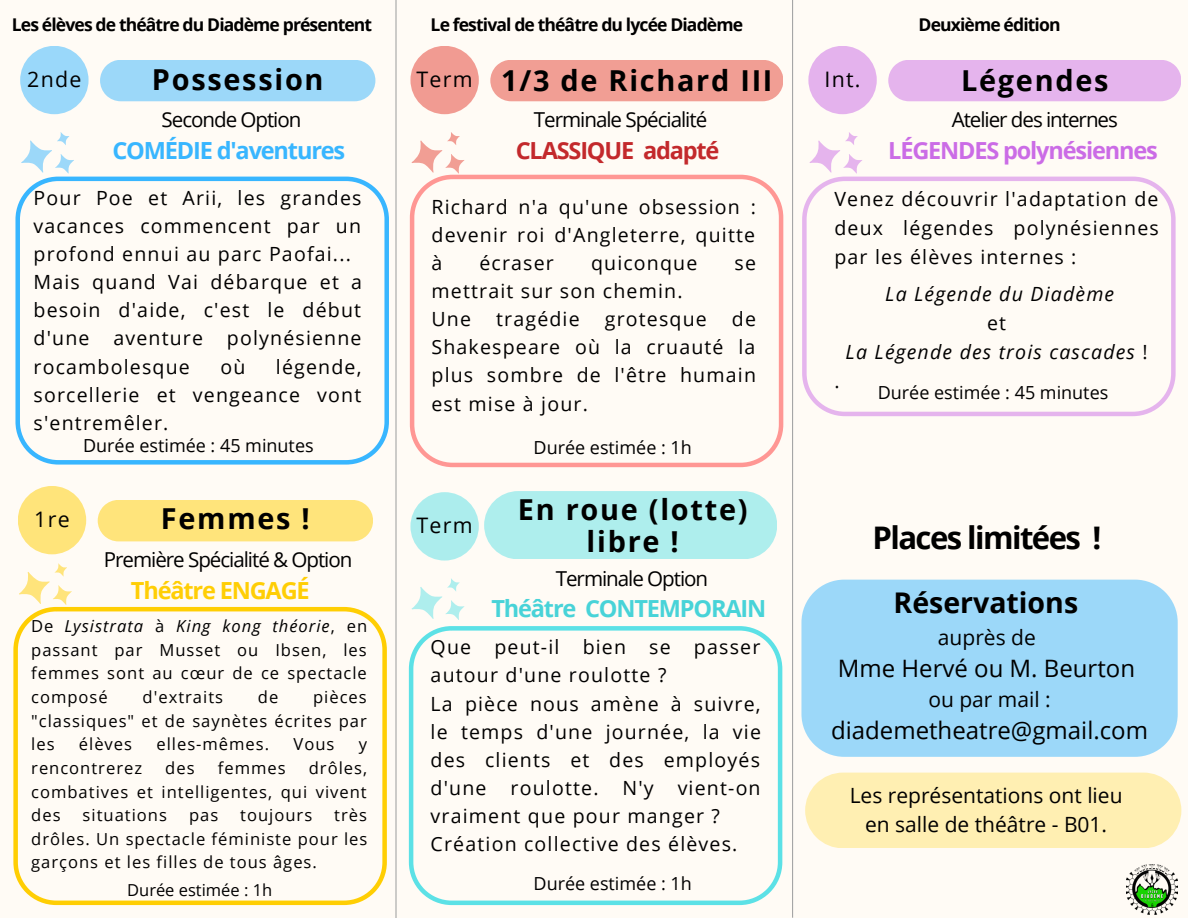
<style>
.page{position:relative;width:1188px;height:918px;background:#fffbf5}
.page>*{position:absolute;margin:0;border:0;box-sizing:border-box;transform-origin:0 0}
.t1{font:700 31.05px "Open Sans";letter-spacing:-.05em;color:#000}
.t2{font:700 28.8px/32.7px "Open Sans";letter-spacing:.06em;color:#000;text-align:center}
.t3{font:700 28.5px "Open Sans";color:#000}
.t4{font:24px "Open Sans";color:#000}
.t5{font:700 23.55px "Open Sans";letter-spacing:-.05em;color:#cb6ce6}
.t6{font:700 23.55px "Open Sans";letter-spacing:-.05em;color:#48d3d8}
.t7{font:700 23.55px "Open Sans";letter-spacing:-.05em;color:#38b6ff}
.t8{font:700 23.55px "Open Sans";letter-spacing:-.05em;color:#c3292c}
.t9{font:700 23.55px "Open Sans";letter-spacing:-.05em;color:#ffce05}
.t10{font:21.3px "Open Sans";letter-spacing:.06em;color:#000}
.t11{font:21px "Open Sans";color:#000}
.t12{font:20.55px "Open Sans";letter-spacing:-.05em;color:#000}
.t13{font:19.5px/28.2px "Open Sans";letter-spacing:.06em;color:#000;text-align:justify}
.t14{font:italic 19.5px "Open Sans";letter-spacing:.06em;color:#000}
.t15{font:18px "Open Sans";color:#000}
.t16{font:700 17.55px "Open Sans";letter-spacing:-.05em;color:#000}
.t17{font:16.5px/23.7px "Open Sans";letter-spacing:.06em;color:#000;text-align:justify}
.t18{font:16.5px "Open Sans";color:#000}
.s1{font-style:italic}
.s2{font-style:normal}
</style>
<div class="page">
<svg style="left:15px;top:177px;width:374px;height:288px"></svg>
<div style="left:100px;top:60px;width:275px;height:41px;background:#9cd8f9"></div>
<div style="left:20px;top:46px;width:69px;height:68px;background:#9ad8fa;border-radius:50%"></div>
<svg style="left:15px;top:132px;width:68px;height:58px"></svg>
<div style="left:98px;top:500px;width:275px;height:41px;background:#ffe47b"></div>
<div style="left:18px;top:486px;width:68px;height:68px;background:#ffe47a;border-radius:50%"></div>
<svg style="left:13px;top:607px;width:374px;height:298px"></svg>
<svg style="left:13px;top:563px;width:68px;height:58px"></svg>
<div style="left:490px;top:60px;width:293px;height:41px;background:#f19e94"></div>
<div style="left:410px;top:46px;width:69px;height:68px;background:#f19b92;border-radius:50%"></div>
<svg style="left:410px;top:175px;width:373px;height:292px"></svg>
<svg style="left:410px;top:132px;width:64px;height:58px"></svg>
<div style="left:888px;top:60px;width:293px;height:41px;background:#e5b4ed"></div>
<div style="left:808px;top:46px;width:69px;height:68px;background:#e4b2ed;border-radius:50%"></div>
<svg style="left:802px;top:177px;width:374px;height:239px"></svg>
<svg style="left:802px;top:132px;width:70px;height:58px"></svg>
<div style="left:805px;top:773px;width:376px;height:75px;background:#ffefb2"></div>
<div style="left:801px;top:580px;width:377px;height:177px;background:#9cd8f9"></div>
<img style="left:1127px;top:864px;width:51px;height:51px">
<div style="left:484px;top:491px;width:293px;height:68px;background:#aeeeed;border-radius:34px"></div>
<div style="left:410px;top:492px;width:69px;height:69px;background:#aceded;border-radius:50%"></div>
<svg style="left:409px;top:626px;width:373px;height:279px"></svg>
<svg style="left:409px;top:578px;width:65px;height:58px"></svg>
<hr style="left:395px;top:0;width:2px;height:918px;background:#a6a6a6">
<hr style="left:792px;top:0;width:1px;height:918px;background:#a6a6a6">
<p class="t16" style="left:12px;top:12px;width:362px">Les élèves de théâtre du Diadème présentent</p>
<p class="t10" style="left:27px;top:64px;width:56px">2nde</p>
<p class="t2" style="left:152px;top:62px;width:173px">Possession</p>
<p class="t12" style="left:162px;top:105px;width:141px">Seconde Option</p>
<p class="t7" style="left:112px;top:134px;width:234px">COMÉDIE d'aventures</p>
<p class="t13" style="left:34px;top:183px;width:329px">Pour Poe et Arii, les grandes vacances commencent par un profond ennui au parc Paofai...</p>
<p class="t13" style="left:34px;top:267px;width:330px">Mais quand Vai débarque et a besoin d'aide, c'est le début d'une aventure polynésienne rocambolesque</p>
<p class="t13" style="left:34px;top:352px;width:329px;text-indent:242px">légende, sorcellerie et vengeance vont s'entremêler.</p>
<p class="t13" style="left:220px;top:352px;width:26px">où</p>
<p class="t15" style="left:83px;top:433px;width:232px">Durée estimée : 45 minutes</p>
<p class="t10" style="left:34px;top:504px;width:37px">1re</p>
<p class="t2" style="left:161px;top:501px;width:150px">Femmes !</p>
<p class="t12" style="left:104px;top:545px;width:250px">Première Spécialité &amp; Option</p>
<p class="t9" style="left:131px;top:574px;width:180px">Théâtre ENGAGÉ</p>
<p class="t17" style="left:31px;top:614px;width:337px">De <span class="s1">Lysistrata</span> à <span class="s1">King kong théorie</span>, en passant par Musset ou Ibsen, les femmes sont au cœur de ce spectacle composé</p>
<p class="t17" style="left:31px;top:685px;width:337px;text-indent:282px">pièces "classiques" et de saynètes écrites par les</p>
<p class="t17" style="left:143px;top:685px;width:82px">d'extraits</p>
<p class="t17" style="left:258px;top:685px;width:22px">de</p>
<p class="t17" style="left:79px;top:732px;width:55px">élèves</p>
<p class="t17" style="left:156px;top:732px;width:114px">elles-mêmes.</p>
<p class="t17" style="left:294px;top:732px;width:42px">Vous</p>
<p class="t17" style="left:359px;top:732px;width:10px">y</p>
<p class="t17" style="left:31px;top:756px;width:112px">rencontrerez</p>
<p class="t17" style="left:165px;top:756px;width:31px">des</p>
<p class="t17" style="left:218px;top:756px;width:69px">femmes</p>
<p class="t17" style="left:31px;top:756px;width:337px;text-indent:278px">drôles, combatives et intelligentes, qui vivent des</p>
<p class="t17" style="left:31px;top:803px;width:338px;text-indent:303px">très drôles. Un spectacle féministe pour les garçons et les filles de tous âges.</p>
<p class="t17" style="left:83px;top:803px;width:86px">situations</p>
<p class="t17" style="left:189px;top:803px;width:31px">pas</p>
<p class="t17" style="left:240px;top:803px;width:73px">toujours</p>
<p class="t18" style="left:127px;top:878px;width:147px">Durée estimée : 1h</p>
<p class="t16" style="left:431px;top:12px;width:314px">Le festival de théâtre du lycée Diadème</p>
<p class="t16" style="left:919px;top:12px;width:144px">Deuxième édition</p>
<p class="t10" style="left:417px;top:64px;width:58px">Term</p>
<p class="t2" style="left:501px;top:64px;width:273px">1/3 de Richard III</p>
<p class="t12" style="left:534px;top:105px;width:175px">Terminale Spécialité</p>
<p class="t8" style="left:516px;top:134px;width:205px">CLASSIQUE adapté</p>
<p class="t13" style="left:432px;top:192px;width:326px">Richard n'a qu'une obsession : devenir roi d'Angleterre, quitte à</p>
<p class="t13" style="left:479px;top:248px;width:76px">écraser</p>
<p class="t13" style="left:591px;top:248px;width:108px">quiconque</p>
<p class="t13" style="left:735px;top:248px;width:23px">se</p>
<p class="t13" style="left:432px;top:276px;width:253px">mettrait sur son chemin.</p>
<p class="t13" style="left:432px;top:304px;width:41px">Une</p>
<p class="t13" style="left:496px;top:304px;width:85px">tragédie</p>
<p class="t13" style="left:605px;top:304px;width:104px">grotesque</p>
<p class="t13" style="left:432px;top:304px;width:326px;text-indent:300px">de Shakespeare où la cruauté la plus sombre de l'être humain est mise à jour.</p>
<p class="t10" style="left:417px;top:510px;width:58px">Term</p>
<p class="t15" style="left:534px;top:435px;width:160px">Durée estimée : 1h</p>
<p class="t2" style="left:518px;top:492px;width:231px">En roue (lotte) libre !</p>
<p class="t12" style="left:556px;top:564px;width:154px">Terminale Option</p>
<p class="t6" style="left:491px;top:591px;width:276px">Théâtre CONTEMPORAIN</p>
<p class="t13" style="left:431px;top:633px;width:331px">Que peut-il bien se passer autour d'une roulotte ?</p>
<p class="t13" style="left:431px;top:689px;width:332px">La pièce nous amène à suivre, le temps d'une journée, la vie des clients et des employés d'une roulotte. N'y vient-on vraiment que pour manger ?</p>
<p class="t13" style="left:431px;top:829px;width:308px">Création collective des élèves.</p>
<p class="t15" style="left:534px;top:871px;width:160px">Durée estimée : 1h</p>
<p class="t10" style="left:825px;top:64px;width:38px">Int.</p>
<p class="t2" style="left:961px;top:64px;width:149px">Légendes</p>
<p class="t12" style="left:952px;top:105px;width:168px">Atelier des internes</p>
<p class="t5" style="left:888px;top:134px;width:271px">LÉGENDES polynésiennes</p>
<p class="t13" style="left:834px;top:184px;width:326px;line-height:28.8px">Venez découvrir l'adaptation de deux légendes polynésiennes par les élèves internes :</p>
<p class="t14" style="left:885px;top:281px;width:231px">La Légende du Diadème</p>
<p class="t13" style="left:987px;top:309px;width:21px">et</p>
<p class="t14" style="left:846px;top:338px;width:304px">La Légende des trois cascades <span class="s2">!</span></p>
<p class="t13" style="left:834px;top:366px;width:7px">.</p>
<p class="t15" style="left:878px;top:380px;width:232px">Durée estimée : 45 minutes</p>
<p class="t1" style="left:872px;top:516px;width:230px">Places limitées !</p>
<p class="t3" style="left:894px;top:583px;width:186px">Réservations</p>
<p class="t11" style="left:938px;top:622px;width:99px">auprès de</p>
<p class="t4" style="left:838px;top:652px;width:299px">Mme Hervé ou M. Beurton</p>
<p class="t11" style="left:928px;top:684px;width:124px">ou par mail :</p>
<p class="t4" style="left:831px;top:714px;width:318px">diademetheatre@gmail.com</p>
<p class="t11" style="left:850px;top:780px;width:274px">Les représentations ont lieu</p>
<p class="t11" style="left:865px;top:810px;width:244px">en salle de théâtre - B01.</p>
</div>
